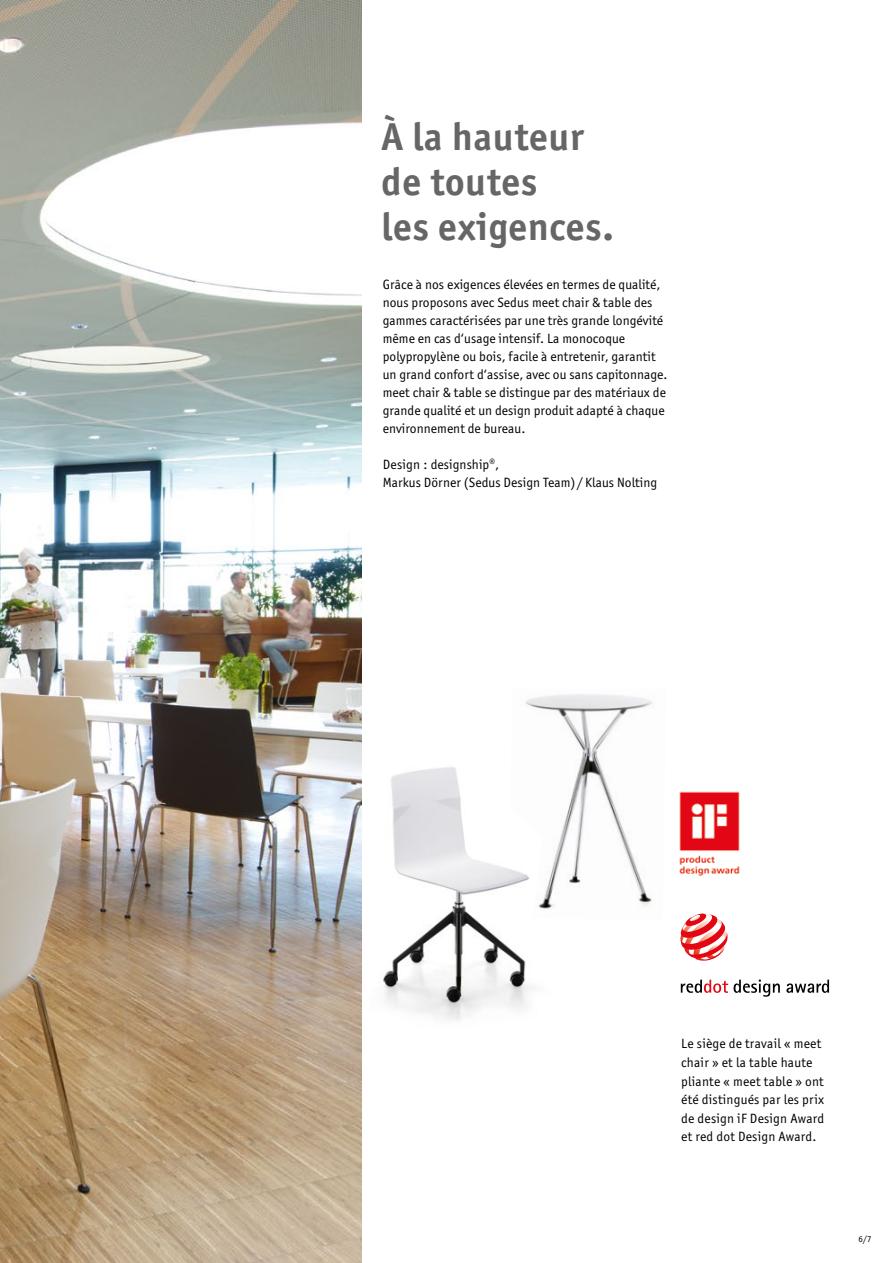
<style>
.page{position:relative;width:893px;height:1263px;background:#fff}
.page>*{position:absolute;margin:0;border:0;box-sizing:border-box;transform-origin:0 0}
.Headline_26pt{font:700 39px/45px "Officina San Itc T";letter-spacing:.015em;color:#666}
.Copy_12pt{font:13.5px/18px "Officina San Itc T";letter-spacing:.005em;color:#000}
.t1{font:9px "Officina San Itc T";color:#000}
</style>
<div class="page">
<img style="left:0;top:0;width:361px;height:1263px">
<img style="left:383px;top:767px;width:149px;height:254px">
<img style="left:510px;top:694px;width:142px;height:226px">
<img style="left:679px;top:791px;width:61px;height:85px">
<svg style="left:681px;top:980px;width:47px;height:13px"></svg>
<svg style="left:734px;top:980px;width:46px;height:17px"></svg>
<svg style="left:786px;top:980px;width:43px;height:13px"></svg>
<svg style="left:680px;top:913px;width:48px;height:48px"></svg>
<p class="Headline_26pt" style="left:382px;top:114px;width:234px">À la hauteur de toutes<br>les exigences.</p>
<p class="Copy_12pt" style="left:383px;top:275px;width:282px">Grâce à nos exigences élevées en termes de qualité, nous proposons avec Sedus meet chair &amp; table des gammes caractérisées par une très grande longévité même en cas d‘usage intensif. La monocoque polypropylène ou bois, facile à entretenir, garantit</p>
<p class="Copy_12pt" style="left:383px;top:365px;width:286px">un grand confort d‘assise, avec ou sans capitonnage. meet chair &amp; table se distingue par des matériaux de grande qualité et un design produit adapté à chaque environnement de bureau.</p>
<p class="Copy_12pt" style="left:383px;top:455px;width:118px">Design : designship<sup>®</sup>,</p>
<p class="Copy_12pt" style="left:383px;top:473px;width:276px">Markus Dörner (Sedus Design Team) / Klaus Nolting</p>
<p class="Copy_12pt" style="left:681px;top:1034px;width:145px;line-height:18.6px">Le siège de travail « meet chair » et la table haute pliante « meet table » ont été distingués par les prix de design iF Design Award et red dot Design Award.</p>
<p class="t1" style="left:858px;top:1233px;width:15px">6/7</p>
</div>
